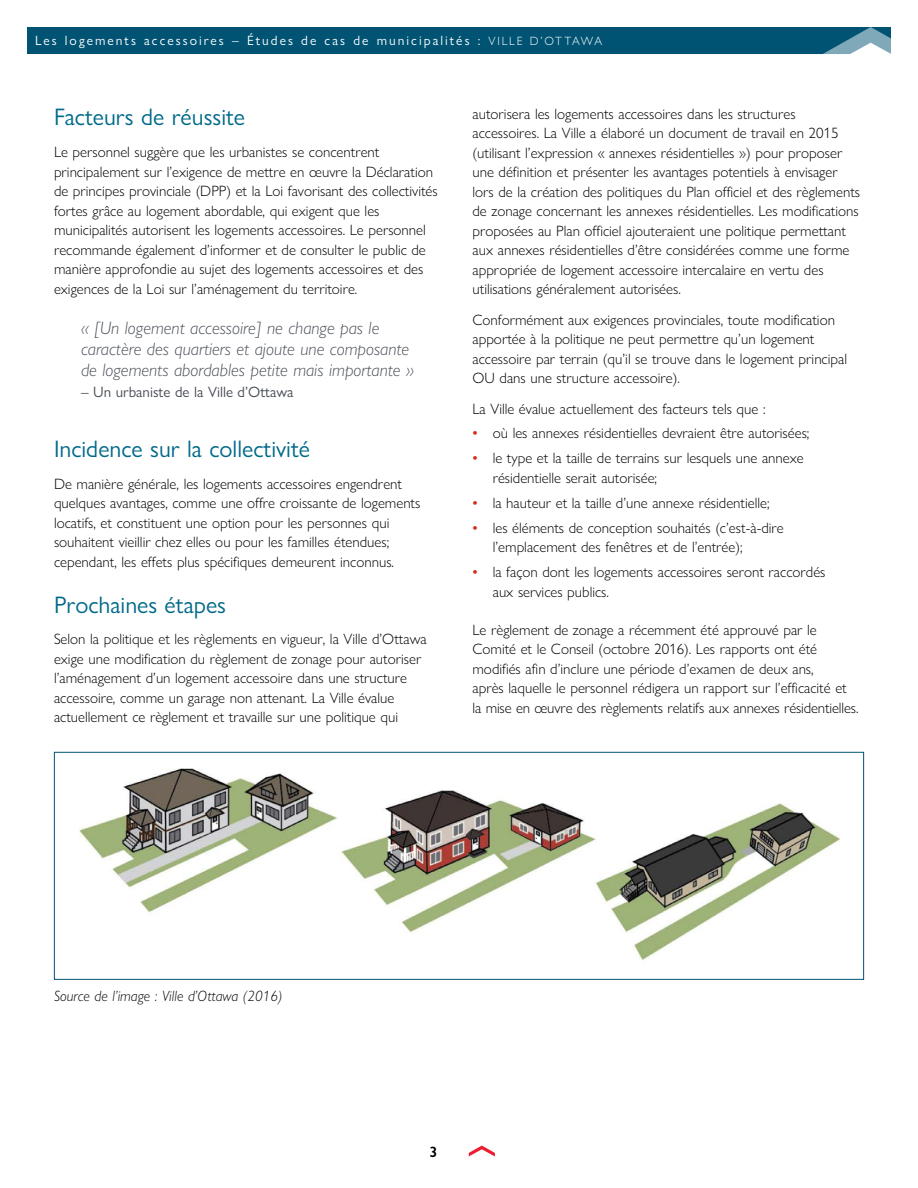
<style>
.page{position:relative;width:918px;height:1188px;background:#fff}
.page>*{position:absolute;margin:0;border:0;box-sizing:border-box;transform-origin:0 0}
.H2_SS_Subhead1{font:24px "Gill Sans Nova";color:#006a89}
.t1{font:italic 300 18px/21px "Gill Sans Nova";color:#474c55}
.P_SS_Body{font:300 15px/19.5px "Gill Sans Nova";color:#000}
.t2{font:italic 300 15px "Gill Sans Nova";color:#000}
.t3{font:15px "Gill Sans Nova";color:#474c55}
.t4{font:600 15px "Gill Sans Nova";color:#000}
.t5{font:13.5px "Gill Sans Nova";letter-spacing:.15em;color:#fff}
.s1{font-weight:300;font-size:12px}
.s2{font-weight:500;color:#d52b1e}
</style>
<div class="page">
<div style="left:27px;top:27px;width:864px;height:27px;background:#005373"></div>
<svg style="left:823px;top:27px;width:68px;height:27px"></svg>
<svg style="left:469px;top:1146px;width:26px;height:11px"></svg>
<img style="left:79px;top:768px;width:761px;height:192px">
<div style="left:54px;top:752px;width:810px;height:228px;border:1px solid #005373"></div>
<p class="t5" style="left:35px;top:33px;width:569px">Les logements accessoires – Études de cas de municipalités : <span class="s1">VILLE D’OTTAWA</span></p>
<h2 class="H2_SS_Subhead1" style="left:54px;top:103px;width:193px">Facteurs de réussite</h2>
<p class="P_SS_Body" style="left:54px;top:142px;width:385px">Le personnel suggère que les urbanistes se concentrent principalement sur l’exigence de mettre en œuvre la Déclaration de principes provinciale (DPP) et la Loi favorisant des collectivités fortes grâce au logement abordable, qui exigent que les municipalités autorisent les logements accessoires. Le personnel recommande également d’informer et de consulter le public de manière approfondie au sujet des logements accessoires et des exigences de la Loi sur l’aménagement du territoire.</p>
<p class="t1" style="left:81px;top:317px;width:335px">« [Un logement accessoire] ne change pas le caractère des quartiers et ajoute une composante de logements abordables petite mais importante »</p>
<p class="t3" style="left:81px;top:382px;width:214px">– Un urbaniste de la Ville d’Ottawa</p>
<h2 class="H2_SS_Subhead1" style="left:54px;top:434px;width:258px">Incidence sur la collectivité</h2>
<p class="P_SS_Body" style="left:54px;top:474px;width:368px">De manière générale, les logements accessoires engendrent quelques avantages, comme une offre croissante de logements locatifs, et constituent une option pour les personnes qui souhaitent vieillir chez elles ou pour les familles étendues; cependant, les effets plus spécifiques demeurent inconnus.</p>
<h2 class="H2_SS_Subhead1" style="left:54px;top:590px;width:174px">Prochaines étapes</h2>
<p class="P_SS_Body" style="left:54px;top:629px;width:374px">Selon la politique et les règlements en vigueur, la Ville d’Ottawa exige une modification du règlement de zonage pour autoriser l’aménagement d’un logement accessoire dans une structure accessoire, comme un garage non attenant. La Ville évalue actuellement ce règlement et travaille sur une politique qui</p>
<p class="P_SS_Body" style="left:472px;top:104px;width:389px">autorisera les logements accessoires dans les structures accessoires. La Ville a élaboré un document de travail en 2015 (utilisant l’expression « annexes résidentielles ») pour proposer une définition et présenter les avantages potentiels à envisager lors de la création des politiques du Plan officiel et des règlements de zonage concernant les annexes résidentielles. Les modifications proposées au Plan officiel ajouteraient une politique permettant aux annexes résidentielles d’être considérées comme une forme appropriée de logement accessoire intercalaire en vertu des utilisations généralement autorisées.</p>
<p class="P_SS_Body" style="left:472px;top:310px;width:376px">Conformément aux exigences provinciales, toute modification apportée à la politique ne peut permettre qu’un logement accessoire par terrain (qu’il se trouve dans le logement principal OU dans une structure accessoire).</p>
<p class="P_SS_Body" style="left:472px;top:399px;width:295px">La Ville évalue actuellement des facteurs tels que :</p>
<p class="P_SS_Body" style="left:472px;top:423px;width:338px"><span class="s2">•</span> où les annexes résidentielles devraient être autorisées;</p>
<p class="P_SS_Body" style="left:493px;top:448px;width:313px;text-indent:-20px"><span class="s2">•</span> le type et la taille de terrains sur lesquels une annexe résidentielle serait autorisée;</p>
<p class="P_SS_Body" style="left:472px;top:493px;width:299px"><span class="s2">•</span> la hauteur et la taille d’une annexe résidentielle;</p>
<p class="P_SS_Body" style="left:493px;top:518px;width:293px;text-indent:-20px"><span class="s2">•</span> les éléments de conception souhaités (c’est-à-dire l’emplacement des fenêtres et de l’entrée);</p>
<p class="P_SS_Body" style="left:493px;top:562px;width:334px;text-indent:-20px"><span class="s2">•</span> la façon dont les logements accessoires seront raccordés aux services publics.</p>
<p class="P_SS_Body" style="left:472px;top:620px;width:388px">Le règlement de zonage a récemment été approuvé par le Comité et le Conseil (octobre 2016). Les rapports ont été modifiés afin d’inclure une période d’examen de deux ans,<br>après laquelle le personnel rédigera un rapport sur l’efficacité et la mise en œuvre des règlements relatifs aux annexes résidentielles.</p>
<p class="t2" style="left:54px;top:987px;width:230px">Source de l’image : Ville d’Ottawa (2016)</p>
<p class="t4" style="left:429px;top:1142px;width:9px">3</p>
</div>
